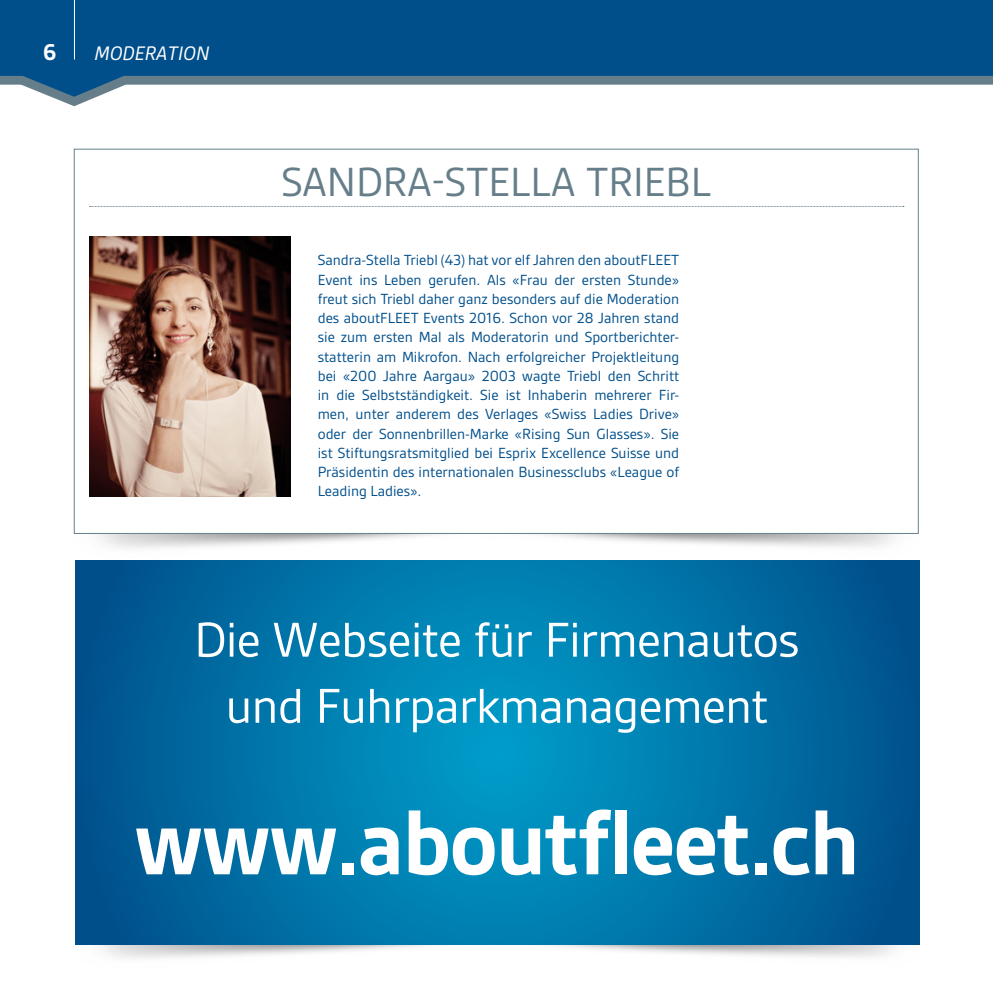
<style>
.page{position:relative;width:993px;height:993px;background:#fff}
.page>*{position:absolute;margin:0;border:0;box-sizing:border-box;transform-origin:0 0}
.t1{font:700 99.05px "Gesta";letter-spacing:-.02em;color:#fff}
.t2{font:52.5px/66px "Gesta";letter-spacing:-.015em;color:#fff;text-align:center}
.t3{font:43.75px "Gesta";color:#657e89}
.t4{font:700 24.5px "Gesta";color:#fff}
.t5{font:italic 21px "Gesta";color:#fff}
.t6{font:15.75px/19.2px "Gesta";color:#004f8b;text-align:justify}
</style>
<div class="page">
<div style="left:0;top:0;width:992px;height:69px;background:#004f8b"></div>
<svg style="left:0;top:69px;width:992px;height:37px"></svg>
<hr style="left:74px;top:0;width:1px;height:60px;background:#fff">
<img style="left:74px;top:533px;width:843px;height:16px">
<svg style="left:90px;top:206px;width:813px;height:1px"></svg>
<img style="left:75px;top:944px;width:844px;height:15px">
<svg style="left:75px;top:560px;width:844px;height:384px;background:#0072a7"></svg>
<img style="left:89px;top:236px;width:202px;height:260px">
<h3 class="t4" style="left:43px;top:38px;width:15px">6</h3>
<h3 class="t5" style="left:94px;top:41px;width:116px">MODERATION</h3>
<h3 class="t3" style="left:281px;top:157px;width:431px">SANDRA-STELLA TRIEBL</h3>
<p class="t6" style="left:317px;top:250px;width:363px">Sandra-Stella Triebl (43) hat vor elf Jahren den aboutFLEET Event ins Leben gerufen. Als «Frau der ersten Stunde» freut sich Triebl daher ganz besonders auf die Moderation des aboutFLEET Events 2016. Schon vor 28 Jahren stand sie zum ersten Mal als Moderatorin und Sportberichter&shy;statterin am Mikrofon. Nach erfolgreicher Projektleitung bei «200 Jahre Aargau» 2003 wagte Triebl den Schritt in die Selbstständigkeit. Sie ist Inhaberin mehrerer Fir&shy;men, unter anderem des Verlages «Swiss Ladies Drive» oder der Sonnenbrillen-Marke «Rising Sun Glasses». Sie ist Stiftungsratsmitglied bei Esprix Excellence Suisse und Präsidentin des internationalen Businessclubs «League of Leading Ladies».</p>
<h2 class="t2" style="left:194px;top:606px;width:606px">Die Webseite für Firmenautos und Fuhrparkmanagement</h2>
<h1 class="t1" style="left:134px;top:786px;width:727px">www.aboutfleet.ch</h1>
</div>
